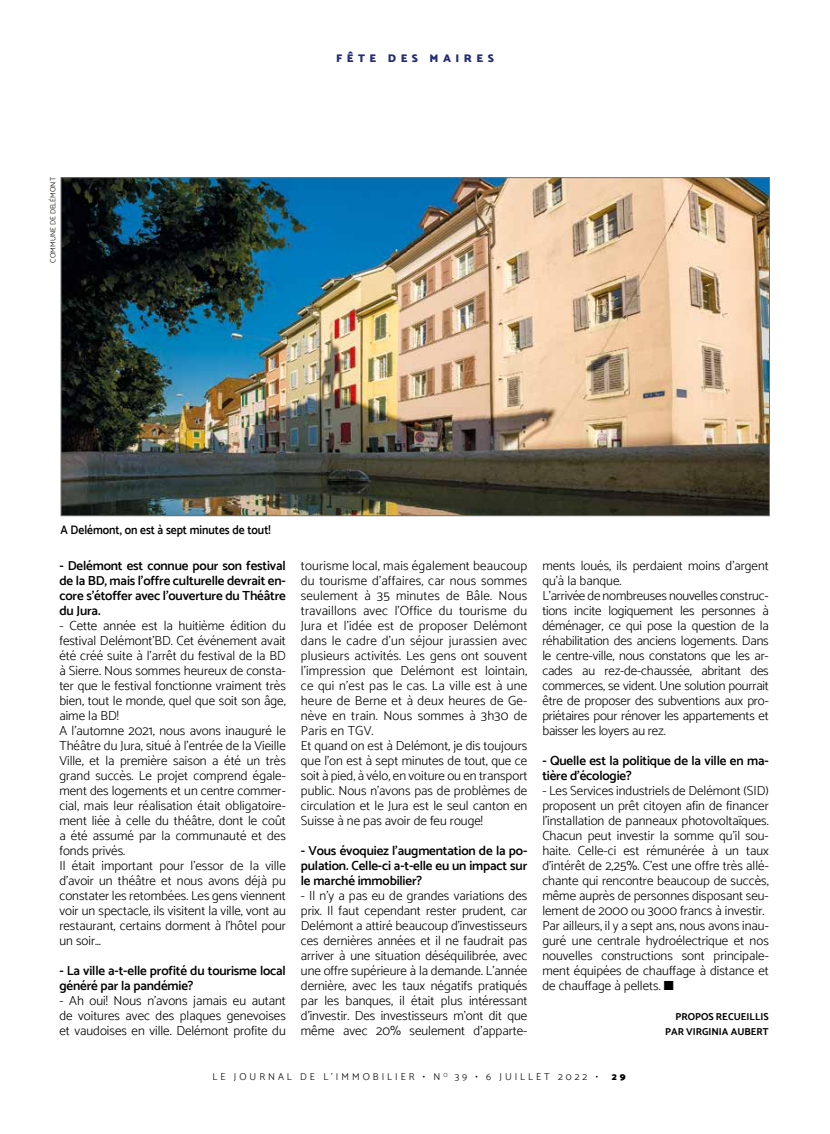
<style>
.page{position:relative;width:830px;height:1134px;background:#fff}
.page>*{position:absolute;margin:0;border:0;box-sizing:border-box;transform-origin:0 0}
.t1{font:300 13.12px/15px "Catamaran";color:#000}
.t2{font:600 13.12px/15px "Catamaran";letter-spacing:-.01em;color:#000;text-align:justify}
.t3{font:600 12.5px "Catamaran";color:#000;scale:.92 1}
.t4{font:900 11.25px "Catamaran";letter-spacing:.4em;color:#232c77}
.t5{font:300 10px "Catamaran";letter-spacing:.3em;color:#000}
.t6{font:700 10px/15px "Catamaran";color:#000;text-align:right}
.t7{font:900 10px "Catamaran";color:#000}
.t8{font:300 7.5px "Catamaran";letter-spacing:.01em;color:#000}
</style>
<div class="page">
<img style="left:62px;top:179px;width:705px;height:335px">
<p class="t8" style="left:48px;top:263px;width:87px;rotate:-90deg">COMMUNE DE DELÉMONT</p>
<p class="t4" style="left:336px;top:51px;width:159px">FÊTE DES MAIRES</p>
<p class="t3" style="left:60px;top:522px;width:230px">A Delémont, on est à sept minutes de tout!</p>
<p class="t2" style="left:59px;top:558px;width:228px">- Delémont est connue pour son festival de la BD, mais l’offre culturelle devrait en&shy;core s’étoffer avec l’ouverture du Théâtre du Jura.</p>
<p class="t1" style="left:59px;top:618px;width:228px">- Cette année est la huitième édition du festival Delémont’BD. Cet événement avait été créé suite à l’arrêt du festival de la BD à Sierre. Nous sommes heureux de consta&shy;ter que le festival fonctionne vraiment très bien, tout le monde, quel que soit son âge, aime la BD!<br>A l’automne 2021, nous avons inauguré le Théâtre du Jura, situé à l’entrée de la Vieille Ville, et la première saison a été un très grand succès. Le projet comprend égale&shy;ment des logements et un centre commer&shy;cial, mais leur réalisation était obligatoire&shy;ment liée à celle du théâtre, dont le coût a été assumé par la communauté et des fonds privés.<br>Il était important pour l’essor de la ville d’avoir un théâtre et nous avons déjà pu constater les retombées. Les gens viennent voir un spectacle, ils visitent la ville, vont au restaurant, certains dorment à l’hôtel pour un soir…</p>
<p class="t2" style="left:59px;top:963px;width:228px">- La ville a-t-elle profité du tourisme local généré par la pandémie?</p>
<p class="t1" style="left:59px;top:993px;width:228px;text-align:justify">- Ah oui! Nous n’avons jamais eu autant de voitures avec des plaques genevoises et vaudoises en ville. Delémont profite du</p>
<p class="t1" style="left:301px;top:558px;width:228px">tourisme local, mais également beaucoup du tourisme d’affaires, car nous sommes seulement à 35 minutes de Bâle. Nous travaillons avec l’Office du tourisme du Jura et l’idée est de proposer Delémont dans le cadre d’un séjour jurassien avec plusieurs activités. Les gens ont souvent l’impression que Delémont est lointain, ce qui n’est pas le cas. La ville est à une heure de Berne et à deux heures de Ge&shy;nève en train. Nous sommes à 3h30 de Paris en TGV.<br>Et quand on est à Delémont, je dis toujours que l’on est à sept minutes de tout, que ce soit à pied, à vélo, en voiture ou en transport public. Nous n’avons pas de problèmes de circulation et le Jura est le seul canton en Suisse à ne pas avoir de feu rouge!</p>
<p class="t2" style="left:301px;top:843px;width:228px">- Vous évoquiez l’augmentation de la po&shy;pulation. Celle-ci a-t-elle eu un impact sur le marché immobilier?</p>
<p class="t1" style="left:301px;top:888px;width:228px;text-align:justify">- Il n’y a pas eu de grandes variations des prix. Il faut cependant rester prudent, car Delémont a attiré beaucoup d’investisseurs ces dernières années et il ne faudrait pas arriver à une situation déséquilibrée, avec une offre supérieure à la demande. L’année dernière, avec les taux négatifs pratiqués par les banques, il était plus intéressant d’investir. Des investisseurs m’ont dit que même avec 20% seulement d’apparte-</p>
<p class="t1" style="left:542px;top:558px;width:228px">ments loués, ils perdaient moins d’argent qu’à la banque.<br>L’arrivée de nombreuses nouvelles construc&shy;tions incite logiquement les personnes à déménager, ce qui pose la question de la réhabilitation des anciens logements. Dans le centre-ville, nous constatons que les ar&shy;cades au rez-de-chaussée, abritant des commerces, se vident. Une solution pourrait être de proposer des subventions aux pro&shy;priétaires pour rénover les appartements et baisser les loyers au rez.</p>
<p class="t2" style="left:542px;top:753px;width:228px">- Quelle est la politique de la ville en ma&shy;tière d’écologie?</p>
<p class="t1" style="left:542px;top:783px;width:228px">- Les Services industriels de Delémont (SID) proposent un prêt citoyen afin de financer l’installation de panneaux photovoltaïques.<br>Chacun peut investir la somme qu’il sou&shy;haite. Celle-ci est rémunérée à un taux d’intérêt de 2,25%. C’est une offre très allé&shy;chante qui rencontre beaucoup de succès, même auprès de personnes disposant seu&shy;lement de 2000 ou 3000 francs à investir.<br>Par ailleurs, il y a sept ans, nous avons inau&shy;guré une centrale hydroélectrique et nos nouvelles constructions sont principale&shy;ment équipées de chauffage à distance et de chauffage à pellets. ■</p>
<p class="t6" style="left:665px;top:1009px;width:105px">PROPOS RECUEILLIS<br>PAR VIRGINIA AUBERT</p>
<p class="t5" style="left:212px;top:1071px;width:386px">LE JOURNAL DE L’IMMOBILIER • N <sup>O</sup> 39 • 6 JUILLET 2022 •</p>
<p class="t7" style="left:611px;top:1071px;width:15px">2 9</p>
</div>
